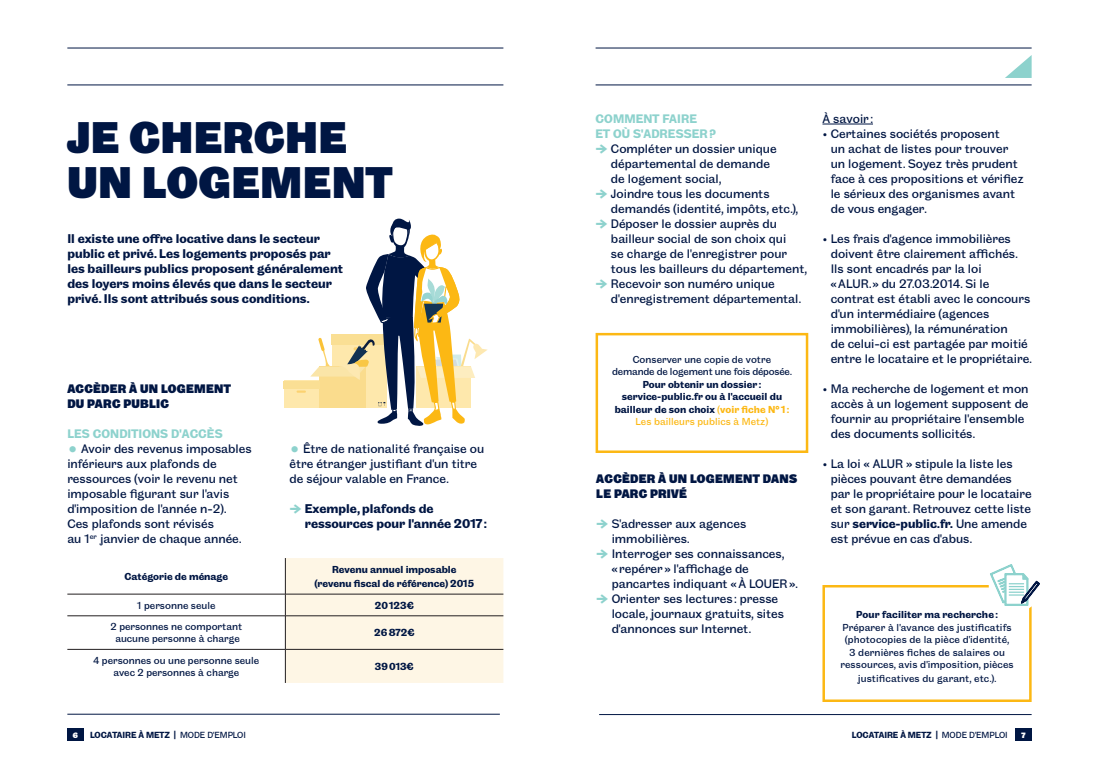
<style>
.page{position:relative;width:1099px;height:780px;background:#fff}
.page>*{position:absolute;margin:0;border:0;box-sizing:border-box;transform-origin:0 0}
.t1{font:900 43.75px/45px "Grotesque 6";letter-spacing:.02em;color:#001643}
.t2{font:700 12.5px/15px "Grotesque 6";color:#001643}
.t3{font:12.25px/15px "Grotesque 6";color:#001643}
.t4{font:900 12.25px/15px "Grotesque 6";letter-spacing:.025em;color:#001643}
.t5{font:700 12.25px "Grotesque 6";letter-spacing:.01em;color:#8dd2cd}
.t6{font:10px/12.5px "Grotesque 6";letter-spacing:.005em;color:#001643;text-align:center}
.t7{font:700 10px/12.5px "Grotesque 6";letter-spacing:.005em;color:#001643;text-align:center}
.t8{font:10px/12.5px "Grotesque 6";letter-spacing:-.02em;color:#001643;text-align:center}
.t9{font:700 8.75px "Grotesque 6";color:#001643}
.t10{font:900 7.5px "Grotesque 6";color:#fff}
.s1{font-size:25px;color:#8dd2cd}
.s2{font-size:15px;color:#8dd2cd}
.s3{font-weight:700;font-size:15px;color:#8dd2cd}
.s4{font-weight:400;color:#fcb814}
.s5{color:#fcb814}
.s6{font-weight:700}
.s7{font-weight:400}
</style>
<div class="page">
<hr style="left:67px;top:48px;width:436px;height:1px;background:#001643">
<hr style="left:595px;top:48px;width:436px;height:1px;background:#001643">
<hr style="left:67px;top:85px;width:436px;height:1px;background:#001643">
<hr style="left:595px;top:85px;width:436px;height:1px;background:#001643">
<div style="left:67px;top:728px;width:17px;height:13px;background:#001643"></div>
<div style="left:1015px;top:728px;width:16px;height:13px;background:#001643"></div>
<hr style="left:67px;top:714px;width:433px;height:1px;background:#001643">
<hr style="left:599px;top:714px;width:432px;height:1px;background:#001643">
<div style="left:284px;top:381px;width:35px;height:27px;background:#fee8ac"></div>
<div style="left:283px;top:381px;width:37px;height:7px;background:#fadf94"></div>
<hr style="left:67px;top:594px;width:218px;height:1px;background:#231f20">
<div style="left:285px;top:558px;width:218px;height:125px;background:#fef6e5"></div>
<hr style="left:67px;top:615px;width:218px;height:1px;background:#231f20">
<hr style="left:285px;top:615px;width:218px;height:1px;background:#231f20">
<hr style="left:285px;top:616px;width:1px;height:33px;background:#231f20">
<hr style="left:67px;top:649px;width:218px;height:1px;background:#231f20">
<hr style="left:285px;top:649px;width:218px;height:1px;background:#231f20">
<hr style="left:285px;top:649px;width:1px;height:34px;background:#231f20">
<div style="left:595px;top:333px;width:213px;height:120px;border:2px solid #fcb814"></div>
<hr style="left:822px;top:124px;width:51px;height:1px;background:#001643">
<svg style="left:1005px;top:55px;width:26px;height:23px"></svg>
<svg style="left:296px;top:218px;width:191px;height:208px"></svg>
<div style="left:822px;top:585px;width:209px;height:117px;border:2px solid #fcb814"></div>
<svg style="left:989px;top:564px;width:51px;height:47px"></svg>
<h1 class="t1" style="left:67px;top:115px;width:326px">JE CHERCHE<br>UN LOGEMENT</h1>
<p class="t2" style="left:67px;top:230px;width:277px">Il existe une offre locative dans le secteur public et privé. Les logements proposés par les bailleurs publics proposent généralement des loyers moins élevés que dans le secteur privé. Ils sont attribués sous conditions.</p>
<p class="t4" style="left:67px;top:381px;width:165px">ACCÈDER À UN LOGEMENT<br>DU PARC PUBLIC</p>
<p class="t5" style="left:67px;top:424px;width:157px">LES CONDITIONS D’ACCÈS</p>
<p class="t3" style="left:67px;top:441px;width:186px"><span class="s1">•</span> Avoir des revenus imposables inférieurs aux plafonds de ressources (voir le revenu net imposable figurant sur l’avis d’imposition de l’année n-2).<br>Ces plafonds sont révisés<br>au 1<sup>er</sup> janvier de chaque année.</p>
<p class="t3" style="left:289px;top:441px;width:196px"><span class="s1">•</span> Être de nationalité française ou être étranger justifiant d’un titre de séjour valable en France.</p>
<p class="t2" style="left:305px;top:500px;width:184px;text-indent:-15px"><span class="s2">--&gt;</span> Exemple, plafonds de ressources pour l’année 2017:</p>
<p class="t7" style="left:125px;top:569px;width:105px">Catégorie de ménage</p>
<p class="t7" style="left:315px;top:561px;width:161px;line-height:14.4px">Revenu annuel imposable (revenu fiscal de référence) 2015</p>
<p class="t6" style="left:137px;top:599px;width:80px">1 personne seule</p>
<p class="t7" style="left:375px;top:598px;width:40px">20123€</p>
<p class="t6" style="left:111px;top:621px;width:133px;line-height:11.9px">2 personnes ne comportant aucune personne à charge</p>
<p class="t7" style="left:374px;top:626px;width:42px">26872€</p>
<p class="t6" style="left:93px;top:654px;width:167px;line-height:11.9px">4 personnes ou une personne seule avec 2 personnes à charge</p>
<p class="t7" style="left:375px;top:659px;width:40px">39013€</p>
<p class="t5" style="left:595px;top:109px;width:103px">COMMENT FAIRE</p>
<p class="t5" style="left:595px;top:124px;width:122px">ET OÙ S’ADRESSER?</p>
<p class="t3" style="left:595px;top:141px;width:183px"><span class="s3">--&gt;</span> Compléter un dossier unique</p>
<p class="t3" style="left:611px;top:156px;width:160px">départemental de demande</p>
<p class="t3" style="left:611px;top:171px;width:111px">de logement social,</p>
<p class="t3" style="left:595px;top:186px;width:175px"><span class="s3">--&gt;</span> Joindre tous les documents</p>
<p class="t3" style="left:611px;top:201px;width:188px">demandés (identité, impôts, etc.),</p>
<p class="t3" style="left:595px;top:216px;width:183px"><span class="s3">--&gt;</span> Déposer le dossier auprès du</p>
<p class="t3" style="left:611px;top:231px;width:177px">bailleur social de son choix qui</p>
<p class="t3" style="left:611px;top:246px;width:178px">se charge de l’enregistrer pour</p>
<p class="t3" style="left:611px;top:261px;width:197px">tous les bailleurs du département,</p>
<p class="t3" style="left:595px;top:276px;width:181px"><span class="s3">--&gt;</span> Recevoir son numéro unique</p>
<p class="t3" style="left:611px;top:291px;width:191px">d’enregistrement départemental.</p>
<p class="t8" style="left:612px;top:353px;width:181px">Conserver une copie de votre demande de logement une fois déposée.</p>
<p class="t7" style="left:614px;top:377px;width:176px">Pour obtenir un dossier : service-public.fr ou à l’accueil du bailleur de son choix <span class="s4">(</span><span class="s5">voir fiche N° 1 :<br></span><span class="s4">Les bailleurs publics à Metz)</span></p>
<p class="t4" style="left:596px;top:471px;width:202px">ACCÈDER À UN LOGEMENT DANS<br>LE PARC PRIVÉ</p>
<p class="t3" style="left:596px;top:516px;width:151px"><span class="s3">--&gt;</span> S’adresser aux agences</p>
<p class="t3" style="left:611px;top:531px;width:79px">immobilières.</p>
<p class="t3" style="left:596px;top:546px;width:189px"><span class="s3">--&gt;</span> Interroger ses connaissances,</p>
<p class="t3" style="left:611px;top:561px;width:139px">« repérer » l’affichage de</p>
<p class="t3" style="left:611px;top:576px;width:187px">pancartes indiquant «À LOUER».</p>
<p class="t3" style="left:596px;top:591px;width:183px"><span class="s3">--&gt;</span> Orienter ses lectures: presse</p>
<p class="t3" style="left:611px;top:606px;width:174px">locale, journaux gratuits, sites</p>
<p class="t3" style="left:611px;top:621px;width:141px">d’annonces sur Internet.</p>
<p class="t3" style="left:822px;top:111px;width:52px">À savoir :</p>
<p class="t3" style="left:830px;top:126px;width:195px;text-indent:-8px">• Certaines sociétés proposent<br>un achat de listes pour trouver un logement. Soyez très prudent face à ces propositions et vérifiez le sérieux des organismes avant de vous engager.</p>
<p class="t3" style="left:830px;top:231px;width:202px;text-indent:-8px">• Les frais d’agence immobilières doivent être clairement affichés.<br>Ils sont encadrés par la loi<br>«ALUR. » du 27.03.2014. Si le contrat est établi avec le concours d’un intermédiaire (agences immobilières), la rémunération<br>de celui-ci est partagée par moitié entre le locataire et le propriétaire.</p>
<p class="t3" style="left:830px;top:381px;width:199px;text-indent:-8px">• Ma recherche de logement et mon accès à un logement supposent de fournir au propriétaire l’ensemble des documents sollicités.</p>
<p class="t3" style="left:830px;top:456px;width:202px;text-indent:-8px">• La loi « ALUR » stipule la liste les pièces pouvant être demandées par le propriétaire pour le locataire et son garant. Retrouvez cette liste sur <span class="s6">service-public.fr.</span> Une amende est prévue en cas d’abus.</p>
<p class="t7" style="left:856px;top:607px;width:143px">Pour faciliter ma recherche :</p>
<p class="t6" style="left:840px;top:621px;width:175px">Préparer à l’avance des justificatifs (photocopies de la pièce d’identité,<br>3 dernières fiches de salaires ou ressources, avis d’imposition, pièces</p>
<p class="t6" style="left:858px;top:672px;width:140px">justificatives du garant, etc.).</p>
<p class="t10" style="left:73px;top:731px;width:7px">6</p>
<p class="t9" style="left:90px;top:728px;width:157px">LOCATAIRE À METZ | <span class="s7">MODE D’EMPLOI</span></p>
<p class="t9" style="left:851px;top:728px;width:157px">LOCATAIRE À METZ | <span class="s7">MODE D’EMPLOI</span></p>
<p class="t10" style="left:1021px;top:730px;width:6px">7</p>
</div>
